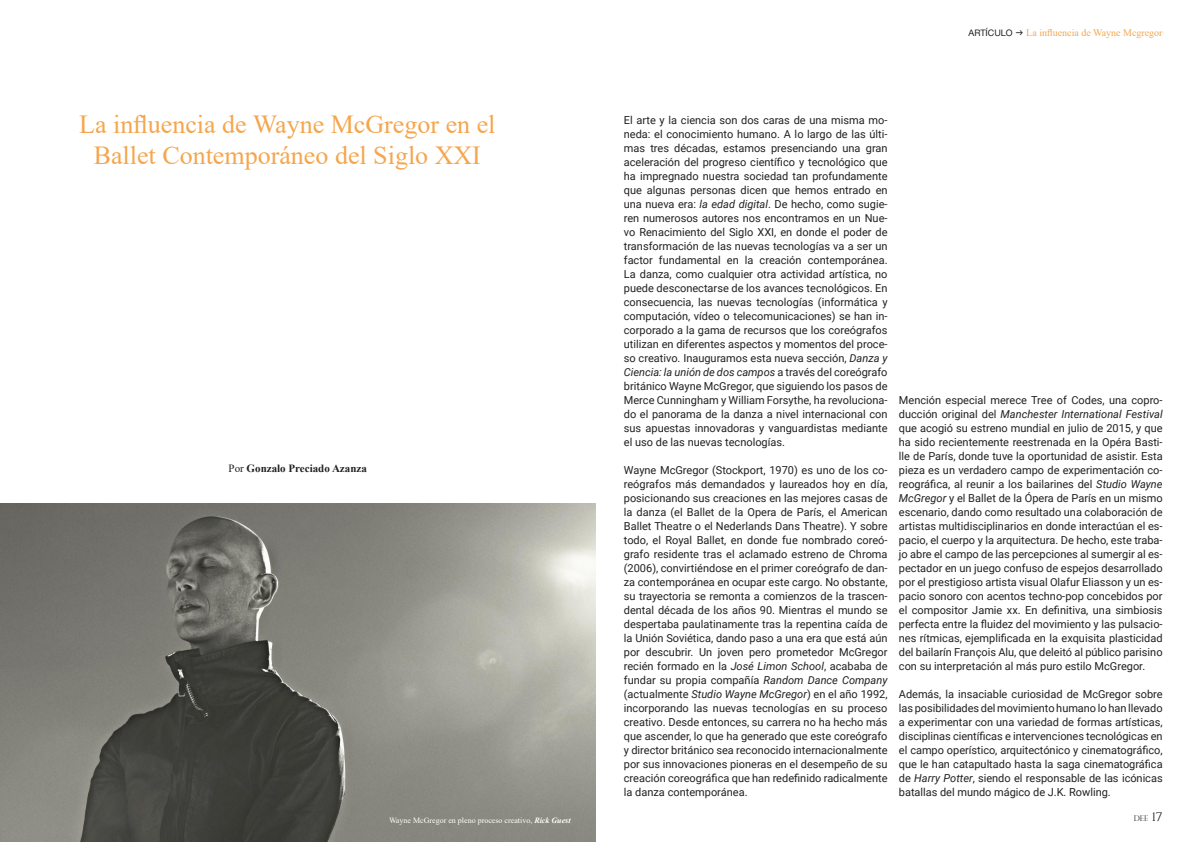
<style>
.page{position:relative;width:1191px;height:842px;background:#fff}
.page>*{position:absolute;margin:0;border:0;box-sizing:border-box;transform-origin:0 0}
.Título_artículo{font:26px/31.2px "Times New Roman";color:#f5a64d;text-align:center}
.Reapuesta{font:11px/14px "Roboto";color:#231f20;text-align:justify}
.t1{font:700 11px "Times New Roman";color:#231f20}
.t2{font:10px "Times New Roman";color:#f5a64d}
.t3{font:8px "Times New Roman";color:#fff}
.t4{font:300 8px "Perpetua Titling";color:#231f20}
.s1{font-weight:400}
.s2{font-weight:700;font-style:italic}
.s3{font-family:"Helvetica Neue LT Std";font-size:9px;color:#231f20}
.s4{font-family:"Sharp Grotesk Book 20";font-size:9px;color:#231f20}
.s5{font-style:italic}
.s6{font-size:12px}
</style>
<div class="page">
<img style="left:0;top:504px;width:595px;height:337px">
<p class="Título_artículo" style="left:79px;top:108px;width:418px">La influencia de Wayne McGregor en el<br>Ballet Contemporáneo del Siglo XXI</p>
<p class="t1" style="left:229px;top:461px;width:140px"><span class="s1">Por</span> Gonzalo Preciado Azanza</p>
<p class="t3" style="left:389px;top:815px;width:183px">Wayne McGregor en pleno proceso creativo, <span class="s2">Rick Guest</span></p>
<p class="t2" style="left:968px;top:25px;width:195px"><span class="s3">ARTÍCULO</span> <span class="s4">→</span> La influencia de Wayne Mcgregor</p>
<p class="Reapuesta" style="left:624px;top:112px;width:265px">El arte y la ciencia son dos caras de una misma mo&shy;neda: el conocimiento humano. A lo largo de las últi&shy;mas tres décadas, estamos presenciando una gran aceleración del progreso científico y tecnológico que ha impregnado nuestra sociedad tan profundamente que algunas personas dicen que hemos entrado en una nueva era: <span class="s5">la edad digital</span>. De hecho, como sugie&shy;ren numerosos autores nos encontramos en un Nue&shy;vo Renacimiento del Siglo XXI, en donde el poder de transformación de las nuevas tecnologías va a ser un factor fundamental en la creación contemporánea.<br>La danza, como cualquier otra actividad artística, no puede desconectarse de los avances tecnológicos. En consecuencia, las nuevas tecnologías (informática y computación, vídeo o telecomunicaciones) se han in&shy;corporado a la gama de recursos que los coreógrafos utilizan en diferentes aspectos y momentos del proce&shy;so creativo. Inauguramos esta nueva sección, <span class="s5">Danza y Ciencia: la unión de dos campos</span> a través del coreógrafo británico Wayne McGregor, que siguiendo los pasos de Merce Cunningham y William Forsythe, ha revoluciona&shy;do el panorama de la danza a nivel internacional con sus apuestas innovadoras y vanguardistas mediante el uso de las nuevas tecnologías.</p>
<p class="Reapuesta" style="left:624px;top:462px;width:265px">Wayne McGregor (Stockport, 1970) es uno de los co&shy;reógrafos más demandados y laureados hoy en día, posicionando sus creaciones en las mejores casas de la danza (el Ballet de la Opera de París, el American Ballet Theatre o el Nederlands Dans Theatre). Y sobre todo, el Royal Ballet, en donde fue nombrado coreó&shy;grafo residente tras el aclamado estreno de Chroma (2006), convirtiéndose en el primer coreógrafo de dan&shy;za contemporánea en ocupar este cargo. No obstante, su trayectoria se remonta a comienzos de la trascen&shy;dental década de los años 90. Mientras el mundo se despertaba paulatinamente tras la repentina caída de la Unión Soviética, dando paso a una era que está aún por descubrir. Un joven pero prometedor McGregor recién formado en la <span class="s5">José Limon School</span>, acababa de fundar su propia compañía <span class="s5">Random Dance Company </span>(actualmente <span class="s5">Studio Wayne McGregor</span>) en el año 1992, incorporando las nuevas tecnologías en su proceso creativo. Desde entonces, su carrera no ha hecho más que ascender, lo que ha generado que este coreógrafo y director británico sea reconocido internacionalmente por sus innovaciones pioneras en el desempeño de su creación coreográfica que han redefinido radicalmente la danza contemporánea.</p>
<p class="Reapuesta" style="left:899px;top:392px;width:265px">Mención especial merece Tree of Codes, una copro&shy;ducción original del <span class="s5">Manchester International Festival </span>que acogió su estreno mundial en julio de 2015, y que ha sido recientemente reestrenada en la Opéra Basti&shy;lle de París, donde tuve la oportunidad de asistir. Esta pieza es un verdadero campo de experimentación co&shy;reográfica, al reunir a los bailarines del <span class="s5">Studio Wayne McGregor</span> y el Ballet de la Ópera de París en un mismo escenario, dando como resultado una colaboración de artistas multidisciplinarios en donde interactúan el es&shy;pacio, el cuerpo y la arquitectura. De hecho, este traba&shy;jo abre el campo de las percepciones al sumergir al es&shy;pectador en un juego confuso de espejos desarrollado por el prestigioso artista visual Olafur Eliasson y un es&shy;pacio sonoro con acentos techno-pop concebidos por el compositor Jamie xx. En definitiva, una simbiosis perfecta entre la fluidez del movimiento y las pulsacio&shy;nes rítmicas, ejemplificada en la exquisita plasticidad del bailarín François Alu, que deleitó al público parisino con su interpretación al más puro estilo McGregor.</p>
<p class="Reapuesta" style="left:899px;top:686px;width:265px">Además, la insaciable curiosidad de McGregor sobre las posibilidades del movimiento humano lo han llevado a experimentar con una variedad de formas artísticas, disciplinas científicas e intervenciones tecnológicas en el campo operístico, arquitectónico y cinematográfico, que le han catapultado hasta la saga cinematográfica de <span class="s5">Harry Potter</span>, siendo el responsable de las icónicas batallas del mundo mágico de J.K. Rowling.</p>
<p class="t4" style="left:1133px;top:813px;width:30px">DEE <span class="s6">17</span></p>
</div>
